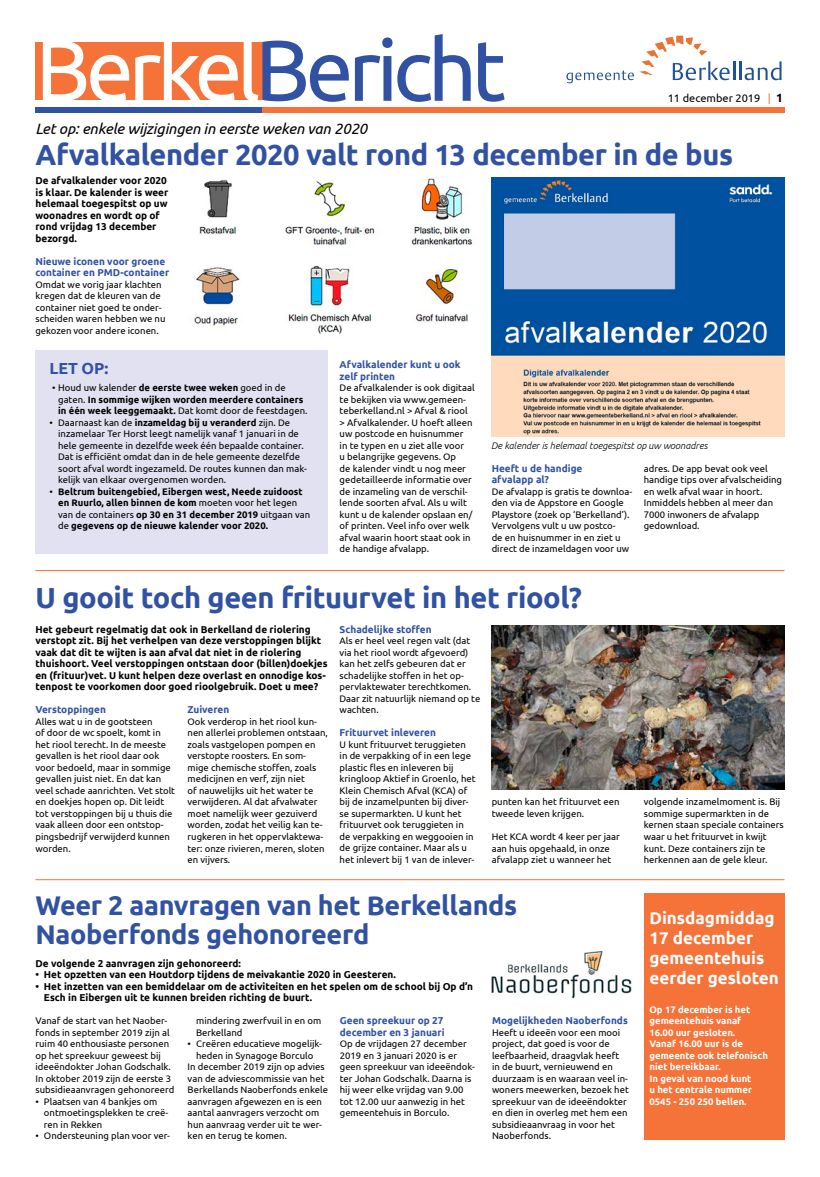
<style>
.page{position:relative;width:820px;height:1177px;background:#fff}
.page>*{position:absolute;margin:0;border:0;box-sizing:border-box;transform-origin:0 0}
.t1{font:86px "Ubuntu";letter-spacing:-.06em;color:#3152a3}
.t2{font:700 29px "Ubuntu";letter-spacing:-.015em;color:#3152a3}
.t3{font:700 27px/29px "Ubuntu";letter-spacing:-.015em;color:#3152a3}
.t4{font:700 17px/20px "Ubuntu";color:#fff}
.t5{font:700 16px "Ubuntu";color:#3152a3}
.t6{font:italic 15px "Ubuntu";letter-spacing:-.01em;color:#000}
.t7{font:11px "Ubuntu";color:#000}
.t8{font:11px "Ubuntu";color:#f57238}
.t9{font:700 10px/11.5px "Ubuntu";color:#000}
.t10{font:700 10px/11.5px "Ubuntu";color:#3152a3}
.t11{font:9.5px/11.5px "Ubuntu";color:#000}
.t12{font:700 9.5px/11.5px "Ubuntu";color:#000}
.t13{font:700 9.5px/11.5px "Ubuntu";color:#fff}
.t14{font:italic 300 9.5px "Ubuntu";color:#000}
.s1{color:#fff}
.s2{font-weight:700;font-size:12px;color:#000}
.s3{font-weight:400}
.s4{font-weight:700}
</style>
<div class="page">
<svg style="left:566px;top:70px;width:67px;height:13px"></svg>
<svg style="left:639px;top:36px;width:142px;height:44px"></svg>
<div style="left:35px;top:42px;width:230px;height:58px;background:#f57238"></div>
<div style="left:35px;top:108px;width:226px;height:5px;background:#3152a3"></div>
<div style="left:261px;top:108px;width:523px;height:5px;background:#f57238"></div>
<img style="left:491px;top:951px;width:141px;height:48px">
<div style="left:643px;top:893px;width:141px;height:247px;background:#f57238"></div>
<hr style="left:35px;top:570px;width:749px;height:1px;background:#f57238">
<hr style="left:35px;top:879px;width:749px;height:1px;background:#f57238">
<img style="left:491px;top:177px;width:293px;height:260px">
<img style="left:491px;top:625px;width:293px;height:164px">
<img style="left:194px;top:179px;width:280px;height:155px">
<div style="left:35px;top:350px;width:293px;height:203px;background:#e1e1f1"></div>
<h1 class="t1" style="left:35px;top:18px;width:472px"><span class="s1">Berkel</span>Bericht</h1>
<p class="t7" style="left:667px;top:91px;width:94px">11 december 2019</p>
<p class="t8" style="left:767px;top:91px;width:17px">| <span class="s2">1</span></p>
<h3 class="t6" style="left:35px;top:119px;width:333px">Let op: enkele wijzigingen in eerste weken van 2020</h3>
<h2 class="t2" style="left:35px;top:137px;width:699px">Afvalkalender 2020 valt rond 13 december in de bus</h2>
<p class="t9" style="left:35px;top:175px;width:134px">De afvalkalender voor 2020 is klaar. De kalender is weer helemaal toegespitst op uw woonadres en wordt op of rond vrijdag 13 december bezorgd.</p>
<p class="t10" style="left:35px;top:255px;width:135px">Nieuwe iconen voor groene container en PMD-container</p>
<p class="t11" style="left:35px;top:278px;width:131px">Omdat we vorig jaar klachten kregen dat de kleuren van de container niet goed te onder&shy;scheiden waren hebben we nu gekozen voor andere iconen.</p>
<p class="t10" style="left:339px;top:359px;width:122px">Afvalkalender kunt u ook zelf printen</p>
<p class="t11" style="left:339px;top:382px;width:136px">De afvalkalender is ook digitaal te bekijken via www.gemeen&shy;teberkelland.nl &gt; Afval &amp; riool &gt; Afvalkalender. U hoeft alleen uw postcode en huisnummer<br>in te typen en u ziet alle voor<br>u belangrijke gegevens. Op<br>de kalender vindt u nog meer gedetailleerde informatie over de inzameling van de verschil&shy;lende soorten afval. Als u wilt kunt u de kalender opslaan en/ of printen. Veel info over welk afval waarin hoort staat ook in de handige afvalapp.</p>
<h3 class="t5" style="left:50px;top:358px;width:60px">LET OP:</h3>
<p class="t12" style="left:58px;top:382px;width:251px;text-indent:-6px"><span class="s3">• Houd uw kalender</span> de eerste twee weken <span class="s3">goed in de gaten.</span> In sommige wijken worden meerdere containers in één week leeggemaakt. <span class="s3">Dat komt door de feestdagen.</span></p>
<p class="t11" style="left:58px;top:416px;width:250px;text-indent:-9px">• Daarnaast kan de <span class="s4">inzameldag bij u veranderd</span> zijn. De inzamelaar Ter Horst leegt namelijk vanaf 1 januari in de hele gemeente in dezelfde week één bepaalde container.<br>Dat is efficiënt omdat dan in de hele gemeente dezelfde soort afval wordt ingezameld. De routes kunnen dan mak&shy;kelijk van elkaar overgenomen worden.</p>
<p class="t12" style="left:58px;top:485px;width:253px;text-indent:-9px"><span class="s3">•</span> Beltrum buitengebied, Eibergen west, Neede zuidoost en Ruurlo, allen binnen de kom <span class="s3">moeten voor het legen van de containers</span> op 30 en 31 december 2019 <span class="s3">uitgaan van de</span> gegevens op de nieuwe kalender voor 2020.</p>
<p class="t14" style="left:491px;top:439px;width:218px">De kalender is helemaal toegespitst op uw woonadres</p>
<p class="t10" style="left:491px;top:462px;width:92px">Heeft u de handige afvalapp al?</p>
<p class="t11" style="left:491px;top:485px;width:142px">De afvalapp is gratis te downloa&shy;den via de Appstore en Google<br>Playstore (zoek op ‘Berkelland’).<br>Vervolgens vult u uw postco-<br>de en huisnummer in en ziet u direct de inzameldagen voor uw</p>
<p class="t11" style="left:643px;top:462px;width:140px">adres. De app bevat ook veel handige tips over afvalscheiding en welk afval waar in hoort.<br>Inmiddels hebben al meer dan<br>7000 inwoners de afvalapp gedownload.</p>
<h2 class="t2" style="left:35px;top:580px;width:548px">U gooit toch geen frituurvet in het riool?</h2>
<p class="t9" style="left:35px;top:623px;width:293px">Het gebeurt regelmatig dat ook in Berkelland de riolering verstopt zit. Bij het verhelpen van deze verstoppingen blijkt vaak dat dit te wijten is aan afval dat niet in de riolering thuishoort. Veel verstoppingen ontstaan door (billen)doekjes en (frituur)vet. U kunt helpen deze overlast en onnodige kos&shy;tenpost te voorkomen door goed rioolgebruik. Doet u mee?</p>
<p class="t10" style="left:35px;top:704px;width:72px">Verstoppingen</p>
<p class="t11" style="left:35px;top:715px;width:141px">Alles wat u in de gootsteen<br>of door de wc spoelt, komt in het riool terecht. In de meeste gevallen is het riool daar ook voor bedoeld, maar in sommige gevallen juist niet. En dat kan veel schade aanrichten. Vet stolt en doekjes hopen op. Dit leidt tot verstoppingen bij u thuis die vaak alleen door een ontstop&shy;pingsbedrijf verwijderd kunnen worden.</p>
<p class="t10" style="left:339px;top:623px;width:93px">Schadelijke stoffen</p>
<p class="t11" style="left:339px;top:635px;width:142px">Als er heel veel regen valt (dat via het riool wordt afgevoerd) kan het zelfs gebeuren dat er schadelijke stoffen in het op&shy;pervlaktewater terechtkomen.<br>Daar zit natuurlijk niemand op te wachten.</p>
<p class="t10" style="left:339px;top:727px;width:98px">Frituurvet inleveren</p>
<p class="t11" style="left:339px;top:738px;width:137px">U kunt frituurvet teruggieten in de verpakking of in een lege plastic fles en inleveren bij kringloop Aktief in Groenlo, het<br>Klein Chemisch Afval (KCA) of bij de inzamelpunten bij diver&shy;se supermarkten. U kunt het frituurvet ook teruggieten in de verpakking en weggooien in de grijze container. Maar als u het inlevert bij 1 van de inlever-</p>
<p class="t10" style="left:187px;top:704px;width:43px">Zuiveren</p>
<p class="t11" style="left:187px;top:715px;width:142px">Ook verderop in het riool kun&shy;nen allerlei problemen ontstaan, zoals vastgelopen pompen en verstopte roosters. En som&shy;mige chemische stoffen, zoals medicijnen en verf, zijn niet<br>of nauwelijks uit het water te verwijderen. Al dat afvalwater moet namelijk weer gezuiverd worden, zodat het veilig kan te&shy;rugkeren in het oppervlaktewa&shy;ter: onze rivieren, meren, sloten en vijvers.</p>
<p class="t11" style="left:491px;top:796px;width:129px">punten kan het frituurvet een tweede leven krijgen.</p>
<p class="t11" style="left:491px;top:830px;width:129px">Het KCA wordt 4 keer per jaar aan huis opgehaald, in onze afvalapp ziet u wanneer het</p>
<h3 class="t3" style="left:35px;top:890px;width:483px">Weer 2 aanvragen van het Berkellands<br>Naoberfonds gehonoreerd</h3>
<p class="t9" style="left:35px;top:957px;width:207px">De volgende 2 aanvragen zijn gehonoreerd:</p>
<p class="t9" style="left:35px;top:968px;width:362px">• Het opzetten van een Houtdorp tijdens de meivakantie 2020 in Geesteren.</p>
<p class="t9" style="left:44px;top:980px;width:430px;text-indent:-8px">• Het inzetten van een bemiddelaar om de activiteiten en het spelen om de school bij Op d’n<br>Esch in Eibergen uit te kunnen breiden richting de buurt.</p>
<p class="t11" style="left:35px;top:1014px;width:140px">Vanaf de start van het Naober&shy;fonds in september 2019 zijn al ruim 40 enthousiaste personen op het spreekuur geweest bij ideeëndokter Johan Godschalk.<br>In oktober 2019 zijn de eerste 3 subsidieaanvragen gehonoreerd</p>
<p class="t11" style="left:44px;top:1095px;width:126px;text-indent:-9px">• Plaatsen van 4 bankjes om ontmoetingsplekken te creë&shy;ren in Rekken</p>
<p class="t11" style="left:35px;top:1129px;width:136px">• Ondersteuning plan voor ver-</p>
<p class="t10" style="left:340px;top:1014px;width:106px">Geen spreekuur op 27 december en 3 januari</p>
<p class="t11" style="left:340px;top:1037px;width:137px">Op de vrijdagen 27 december<br>2019 en 3 januari 2020 is er geen spreekuur van ideeëndok&shy;ter Johan Godschalk. Daarna is hij weer elke vrijdag van 9.00 tot 12.00 uur aanwezig in het gemeentehuis in Borculo.</p>
<p class="t10" style="left:492px;top:1014px;width:137px">Mogelijkheden Naoberfonds</p>
<p class="t11" style="left:492px;top:1026px;width:138px">Heeft u ideeën voor een mooi project, dat goed is voor de leefbaarheid, draagvlak heeft in de buurt, vernieuwend en duurzaam is en waaraan veel in&shy;woners meewerken, bezoek het spreekuur van de ideeëndokter en dien in overleg met hem een subsidieaanvraag in voor het<br>Naoberfonds.</p>
<p class="t11" style="left:196px;top:1014px;width:127px">mindering zwerfvuil in en om<br>Berkelland</p>
<p class="t11" style="left:187px;top:1037px;width:136px">• Creëren educatieve mogelijk-</p>
<p class="t11" style="left:196px;top:1049px;width:119px">heden in Synagoge Borculo</p>
<p class="t11" style="left:187px;top:1060px;width:139px">In december 2019 zijn op advies</p>
<p class="t11" style="left:187px;top:1072px;width:138px">van de adviescommissie van het</p>
<p class="t11" style="left:187px;top:1083px;width:142px">Berkellands Naoberfonds enkele</p>
<p class="t11" style="left:187px;top:1095px;width:136px">aanvragen afgewezen en is een</p>
<p class="t11" style="left:187px;top:1106px;width:133px">aantal aanvragers verzocht om</p>
<p class="t11" style="left:187px;top:1118px;width:136px">hun aanvraag verder uit te wer-</p>
<p class="t11" style="left:187px;top:1129px;width:101px">ken en terug te komen.</p>
<p class="t11" style="left:643px;top:796px;width:141px">volgende inzamelmoment is. Bij sommige supermarkten in de kernen staan speciale containers waar u het frituurvet in kwijt kunt. Deze containers zijn te herkennen aan de gele kleur.</p>
<h3 class="t4" style="left:649px;top:907px;width:131px">Dinsdagmiddag<br>17 december gemeentehuis eerder gesloten</h3>
<p class="t13" style="left:649px;top:1003px;width:120px">Op 17 december is het gemeentehuis vanaf<br>16.00 uur gesloten.<br>Vanaf 16.00 uur is de gemeente ook telefonisch niet bereikbaar.<br>In geval van nood kunt<br>u het centrale nummer<br>0545 - 250 250 bellen.</p>
</div>
